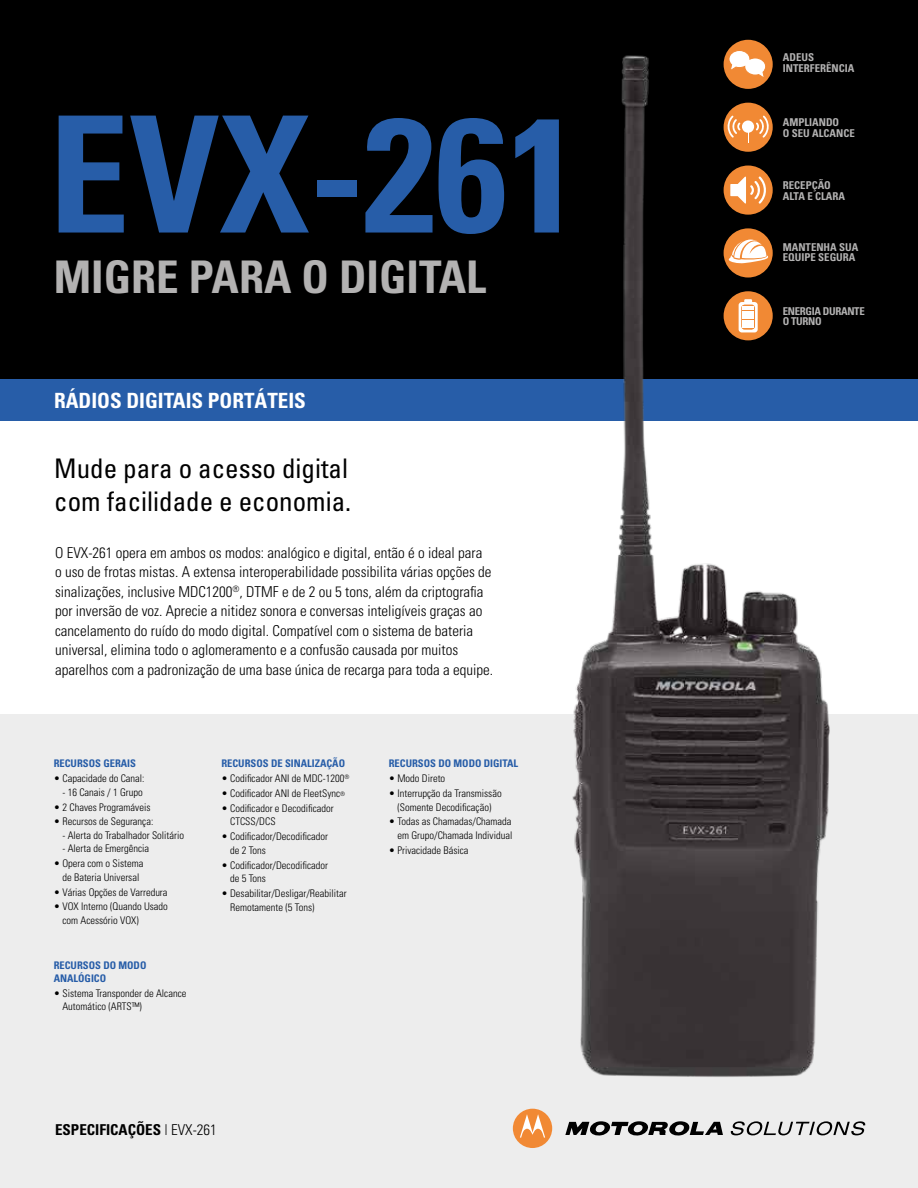
<style>
.page{position:relative;width:918px;height:1188px;background:#fff}
.page>*{position:absolute;margin:0;border:0;box-sizing:border-box;transform-origin:0 0}
.t1{font:700 condensed 162px "Univers";color:#275da8}
.t2{font:700 condensed 45px "Univers";color:#b3b2b2}
.t3{font:condensed 27px/33px "Univers";color:#000}
.t4{font:700 condensed 21px "Univers";color:#fff}
.t5{font:300 condensed 15px/19.5px "Univers";color:#000}
.t6{font:700 condensed 15px "Univers";color:#000}
.t7{font:700 condensed 10.8px/10.8px "Univers";color:#b3b2b2}
.t8{font:700 condensed 10.8px/10.8px "Univers";letter-spacing:-.03em;color:#b3b2b2}
.t9{font:300 condensed 10.5px/13.5px "Univers";color:#000}
.t10{font:700 condensed 10.5px/13.5px "Univers";color:#275da8}
.s1{font-size:6.15px}
.s2{font-weight:300}
</style>
<div class="page">
<div style="left:0;top:715px;width:918px;height:473px;background:#ededed"></div>
<div style="left:0;top:0;width:918px;height:379px;background:#000"></div>
<svg style="left:565px;top:1121px;width:158px;height:15px"></svg>
<svg style="left:513px;top:1109px;width:39px;height:39px"></svg>
<svg style="left:731px;top:1121px;width:134px;height:14px"></svg>
<div style="left:0;top:379px;width:918px;height:42px;background:#275da8"></div>
<img style="left:542px;top:39px;width:313px;height:1079px">
<h1 class="t1" style="left:48px;top:76px;width:532px">EVX-261</h1>
<h2 class="t2" style="left:54px;top:250px;width:434px">MIGRE PARA O DIGITAL</h2>
<h3 class="t4" style="left:54px;top:388px;width:253px">RÁDIOS DIGITAIS PORTÁTEIS</h3>
<h3 class="t3" style="left:54px;top:451px;width:298px">Mude para o acesso digital com facilidade e economia.</h3>
<p class="t5" style="left:55px;top:542px;width:440px">O EVX-261 opera em ambos os modos: analógico e digital, então é o ideal para<br>o uso de frotas mistas. A extensa interoperabilidade possibilita várias opções de sinalizações, inclusive MDC1200<sup>®</sup>, DTMF e de 2 ou 5 tons, além da criptografia por inversão de voz. Aprecie a nitidez sonora e conversas inteligíveis graças ao cancelamento do ruído do modo digital. Compatível com o sistema de bateria universal, elimina todo o aglomeramento e a confusão causada por muitos aparelhos com a padronização de uma base única de recarga para toda a equipe.</p>
<p class="t10" style="left:54px;top:757px;width:84px">RECURSOS GERAIS</p>
<p class="t9" style="left:54px;top:772px;width:92px">• Capacidade do Canal:</p>
<p class="t9" style="left:62px;top:785px;width:82px">- 16 Canais / 1 Grupo</p>
<p class="t9" style="left:54px;top:800px;width:98px">• 2 Chaves Programáveis</p>
<p class="t9" style="left:54px;top:815px;width:101px">• Recursos de Segurança:</p>
<p class="t9" style="left:62px;top:828px;width:123px">- Alerta do Trabalhador Solitário</p>
<p class="t9" style="left:62px;top:842px;width:88px">- Alerta de Emergência</p>
<p class="t9" style="left:54px;top:857px;width:91px;text-align:center">• Opera com o Sistema de Bateria Universal</p>
<p class="t9" style="left:54px;top:885px;width:115px">• Várias Opções de Varredura</p>
<p class="t9" style="left:62px;top:900px;width:107px;text-indent:-9px">• VOX Interno (Quando Usado com Acessório VOX)</p>
<p class="t10" style="left:54px;top:958px;width:94px">RECURSOS DO MODO<br>ANALÓGICO</p>
<p class="t9" style="left:62px;top:986px;width:125px;text-indent:-9px">• Sistema Transponder de Alcance<br>Automático (ARTS™)</p>
<p class="t10" style="left:221px;top:757px;width:125px">RECURSOS DE SINALIZAÇÃO</p>
<p class="t9" style="left:221px;top:772px;width:129px">• Codificador ANI de MDC-1200<sup>®</sup></p>
<p class="t9" style="left:221px;top:787px;width:125px">• Codificador ANI de FleetSync<span class="s1">®</span></p>
<p class="t9" style="left:230px;top:801px;width:105px;text-indent:-9px">• Codificador e Decodificador<br>CTCSS/DCS</p>
<p class="t9" style="left:230px;top:830px;width:99px;text-indent:-9px">• Codificador/Decodificador de 2 Tons</p>
<p class="t9" style="left:230px;top:858px;width:99px;text-indent:-9px">• Codificador/Decodificador de 5 Tons</p>
<p class="t9" style="left:230px;top:886px;width:118px;text-indent:-9px">• Desabilitar/Desligar/Reabilitar<br>Remotamente (5 Tons)</p>
<p class="t10" style="left:389px;top:757px;width:131px">RECURSOS DO MODO DIGITAL</p>
<p class="t9" style="left:389px;top:772px;width:58px">• Modo Direto</p>
<p class="t9" style="left:389px;top:786px;width:114px;text-align:center">• Interrupção da Transmissão (Somente Decodificação)</p>
<p class="t9" style="left:389px;top:815px;width:125px;text-align:right">• Todas as Chamadas/Chamada em Grupo/Chamada Individual</p>
<p class="t9" style="left:389px;top:843px;width:81px">• Privacidade Básica</p>
<h3 class="t6" style="left:55px;top:1120px;width:163px">ESPECIFICAÇÕES <span class="s2">| EVX-261</span></h3>
<p class="t7" style="left:783px;top:51px;width:73px">ADEUS<br>INTERFERÊNCIA</p>
<p class="t7" style="left:783px;top:117px;width:74px">AMPLIANDO<br>O SEU ALCANCE</p>
<p class="t7" style="left:783px;top:179px;width:64px">RECEPÇÃO<br>ALTA E CLARA</p>
<p class="t7" style="left:783px;top:241px;width:77px">MANTENHA SUA<br>EQUIPE SEGURA</p>
<p class="t8" style="left:783px;top:305px;width:83px">ENERGIA DURANTE<br>O TURNO</p>
</div>
